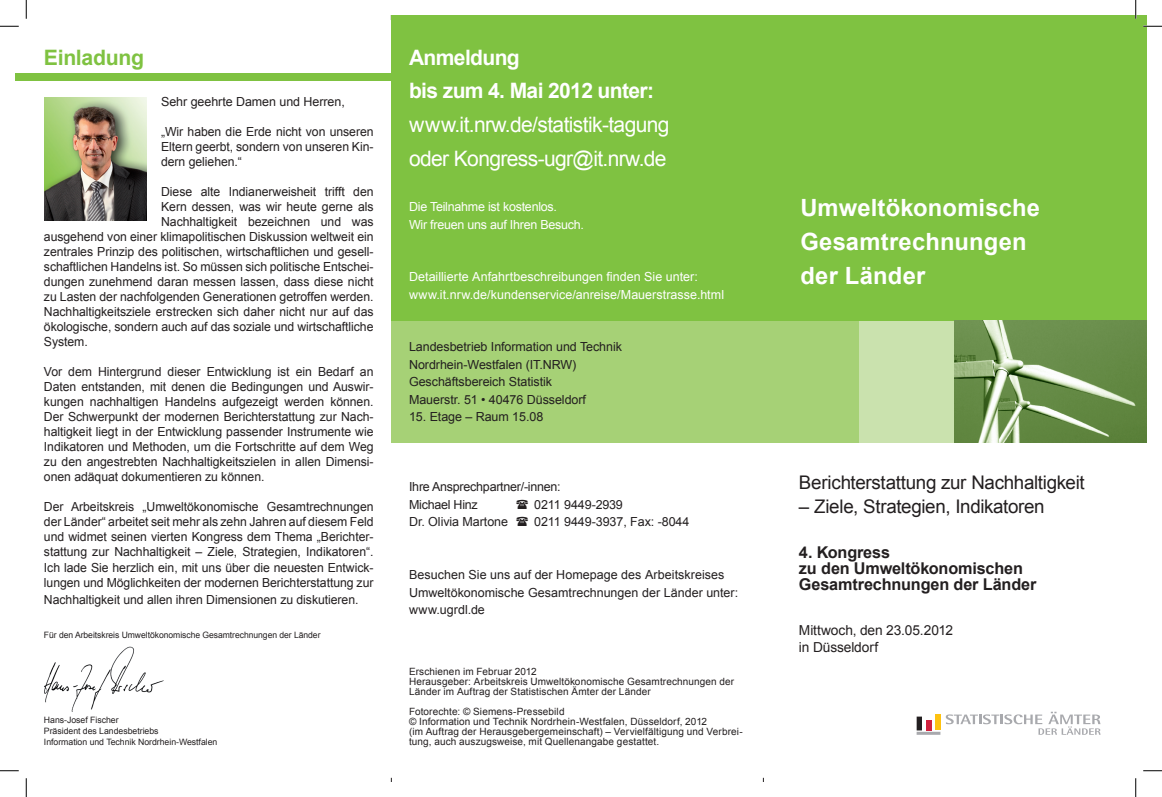
<style>
.page{position:relative;width:1162px;height:797px;background:#fff}
.page>*{position:absolute;margin:0;border:0;box-sizing:border-box;transform-origin:0 0}
.t1{font:700 23.75px/33.8px "Arial";letter-spacing:.01em;color:#fff}
.t2{font:21.25px/33.8px "Arial";letter-spacing:-.03em;color:#fff}
.t3{font:700 21.25px/33.8px "Arial";letter-spacing:-.03em;color:#fff}
.t4{font:700 21.25px "Arial";letter-spacing:-.015em;color:#7fc241}
.t5{font:18.75px "Arial";letter-spacing:-.015em;color:#231f20}
.t6{font:700 16.25px/16.2px "Arial";letter-spacing:-.01em;color:#231f20}
.t7{font:13.75px/16.2px "Arial";letter-spacing:-.01em;color:#231f20}
.t8{font:12.5px/15px "Arial";letter-spacing:-.005em;color:#231f20}
.t9{font:12.5px/17.5px "Arial";color:#fff}
.t10{font:12.5px/17.5px "Arial";letter-spacing:-.02em;color:#fff}
.t11{font:10px/10px "Arial";letter-spacing:.01em;color:#231f20}
.t12{font:8.75px/11.2px "Arial";letter-spacing:-.005em;color:#231f20}
</style>
<div class="page">
<div style="left:391px;top:16px;width:755px;height:305px;background:#7fc241"></div>
<div style="left:859px;top:321px;width:96px;height:121px;background:#cae2ae"></div>
<div style="left:391px;top:321px;width:468px;height:121px;background:#a6d176"></div>
<svg style="left:945px;top:711px;width:155px;height:23px"></svg>
<hr style="left:916px;top:731px;width:24px;height:3px;background:#a8a9ad">
<div style="left:935px;top:714px;width:5px;height:16px;background:#fec210"></div>
<div style="left:916px;top:716px;width:6px;height:14px;background:#231f20"></div>
<div style="left:926px;top:719px;width:5px;height:11px;background:#d1213e"></div>
<img style="left:954px;top:321px;width:192px;height:121px">
<div style="left:16px;top:73px;width:393px;height:8px;background:#7fc241"></div>
<img style="left:44px;top:646px;width:120px;height:66px">
<img style="left:45px;top:97px;width:102px;height:123px">
<svg style="left:0;top:25px;width:19px;height:2px"></svg>
<svg style="left:1143px;top:25px;width:19px;height:2px"></svg>
<svg style="left:0;top:770px;width:19px;height:1px"></svg>
<svg style="left:1143px;top:770px;width:19px;height:1px"></svg>
<svg style="left:25px;top:0;width:2px;height:19px"></svg>
<svg style="left:25px;top:778px;width:2px;height:19px"></svg>
<svg style="left:1135px;top:0;width:1px;height:19px"></svg>
<svg style="left:1135px;top:778px;width:1px;height:19px"></svg>
<h2 class="t4" style="left:44px;top:43px;width:102px">Einladung</h2>
<h2 class="t3" style="left:409px;top:41px;width:246px">Anmeldung<br>bis zum 4. Mai 2012 unter:</h2>
<h2 class="t2" style="left:409px;top:108px;width:262px">www.it.nrw.de/statistik-tagung oder Kongress-ugr@it.nrw.de</h2>
<p class="t8" style="left:161px;top:94px;width:185px">Sehr geehrte Damen und Herren,</p>
<p class="t8" style="left:161px;top:124px;width:214px;text-align:justify">„Wir haben die Erde nicht von unseren Eltern geerbt, sondern von unseren Kin&shy;dern geliehen.“</p>
<p class="t8" style="left:161px;top:184px;width:214px">Diese alte Indianerweisheit trifft den</p>
<p class="t8" style="left:161px;top:199px;width:214px">Kern dessen, was wir heute gerne als</p>
<p class="t8" style="left:161px;top:214px;width:214px">Nachhaltigkeit bezeichnen und was</p>
<p class="t8" style="left:44px;top:229px;width:331px">ausgehend von einer klimapolitischen Diskussion weltweit ein</p>
<p class="t8" style="left:44px;top:244px;width:331px">zentrales Prinzip des politischen, wirtschaftlichen und gesell-</p>
<p class="t8" style="left:44px;top:259px;width:331px">schaftlichen Handelns ist. So müssen sich politische Entschei-</p>
<p class="t8" style="left:44px;top:274px;width:331px">dungen zunehmend daran messen lassen, dass diese nicht</p>
<p class="t8" style="left:44px;top:289px;width:331px">zu Lasten der nachfolgenden Generationen getroffen werden.</p>
<p class="t8" style="left:44px;top:304px;width:331px">Nachhaltigkeitsziele erstrecken sich daher nicht nur auf das</p>
<p class="t8" style="left:44px;top:319px;width:331px">ökologische, sondern auch auf das soziale und wirtschaftliche</p>
<p class="t8" style="left:44px;top:334px;width:45px">System.</p>
<p class="t8" style="left:44px;top:364px;width:331px;text-align:justify">Vor dem Hintergrund dieser Entwicklung ist ein Bedarf an Daten entstanden, mit denen die Bedingungen und Auswir&shy;kungen nachhaltigen Handelns aufgezeigt werden können.<br>Der Schwerpunkt der modernen Berichterstattung zur Nach&shy;haltigkeit liegt in der Entwicklung passender Instrumente wie Indikatoren und Methoden, um die Fortschritte auf dem Weg zu den angestrebten Nachhaltigkeitszielen in allen Dimensi&shy;onen adäquat dokumentieren zu können.</p>
<p class="t8" style="left:44px;top:499px;width:331px;text-align:justify">Der Arbeitskreis „Umweltökonomische Gesamtrechnungen der Länder“ arbeitet seit mehr als zehn Jahren auf diesem Feld und widmet seinen vierten Kongress dem Thema „Berichter&shy;stattung zur Nachhaltigkeit – Ziele, Strategien, Indikatoren“.<br>Ich lade Sie herzlich ein, mit uns über die neuesten Entwick&shy;lungen und Möglichkeiten der modernen Berichterstattung zur</p>
<p class="t8" style="left:44px;top:592px;width:316px">Nachhaltigkeit und allen ihren Dimensionen zu diskutieren.</p>
<p class="t12" style="left:44px;top:629px;width:278px">Für den Arbeitskreis Umweltökonomische Gesamtrechnungen der Länder</p>
<p class="t10" style="left:409px;top:198px;width:176px">Die Teilnahme ist kostenlos.<br>Wir freuen uns auf Ihren Besuch.</p>
<p class="t9" style="left:409px;top:268px;width:316px">Detaillierte Anfahrtbeschreibungen finden Sie unter: www.it.nrw.de/kundenservice/anreise/Mauerstrasse.html</p>
<p class="t8" style="left:409px;top:338px;width:214px;line-height:17.5px">Landesbetrieb Information und Technik Nordrhein-Westfalen (IT.NRW)<br>Geschäftsbereich Statistik<br>Mauerstr. 51 • 40476 Düsseldorf</p>
<p class="t8" style="left:409px;top:409px;width:136px">15. Etage – Raum 15.08</p>
<p class="t8" style="left:409px;top:478px;width:153px;line-height:17.5px">Ihre Ansprechpartner/-innen:<br>Michael Hinz</p>
<p class="t8" style="left:534px;top:497px;width:90px">0211 9449-2939</p>
<p class="t8" style="left:409px;top:514px;width:100px">Dr. Olivia Martone</p>
<p class="t8" style="left:534px;top:514px;width:157px">0211 9449-3937, Fax: -8044</p>
<p class="t8" style="left:409px;top:566px;width:331px;line-height:17.5px">Besuchen Sie uns auf der Homepage des Arbeitskreises<br>Umweltökonomische Gesamtrechnungen der Länder unter: www.ugrdl.de</p>
<p class="t12" style="left:44px;top:714px;width:175px">Hans-Josef Fischer<br>Präsident des Landesbetriebs<br>Information und Technik Nordrhein-Westfalen</p>
<p class="t11" style="left:409px;top:667px;width:327px">Erschienen im Februar 2012<br>Herausgeber: Arbeitskreis Umweltökonomische Gesamtrechnungen der<br>Länder im Auftrag der Statistischen Ämter der Länder</p>
<p class="t11" style="left:409px;top:707px;width:335px">Fotorechte: © Siemens-Pressebild<br>© Information und Technik Nordrhein-Westfalen, Düsseldorf, 2012<br>(im Auftrag der Herausgebergemeinschaft) – Vervielfältigung und Verbrei&shy;tung, auch auszugsweise, mit Quellenangabe gestattet.</p>
<h1 class="t1" style="left:800px;top:192px;width:241px">Umweltökonomische<br>Gesamtrechnungen der Länder</h1>
<h3 class="t5" style="left:799px;top:470px;width:287px">Berichterstattung zur Nachhaltigkeit</h3>
<h3 class="t5" style="left:799px;top:494px;width:247px">– Ziele, Strategien, Indikatoren</h3>
<h3 class="t6" style="left:799px;top:544px;width:239px">4. Kongress<br>zu den Umweltökonomischen<br>Gesamtrechnungen der Länder</h3>
<p class="t7" style="left:799px;top:622px;width:155px">Mittwoch, den 23.05.2012 in Düsseldorf</p>
</div>
